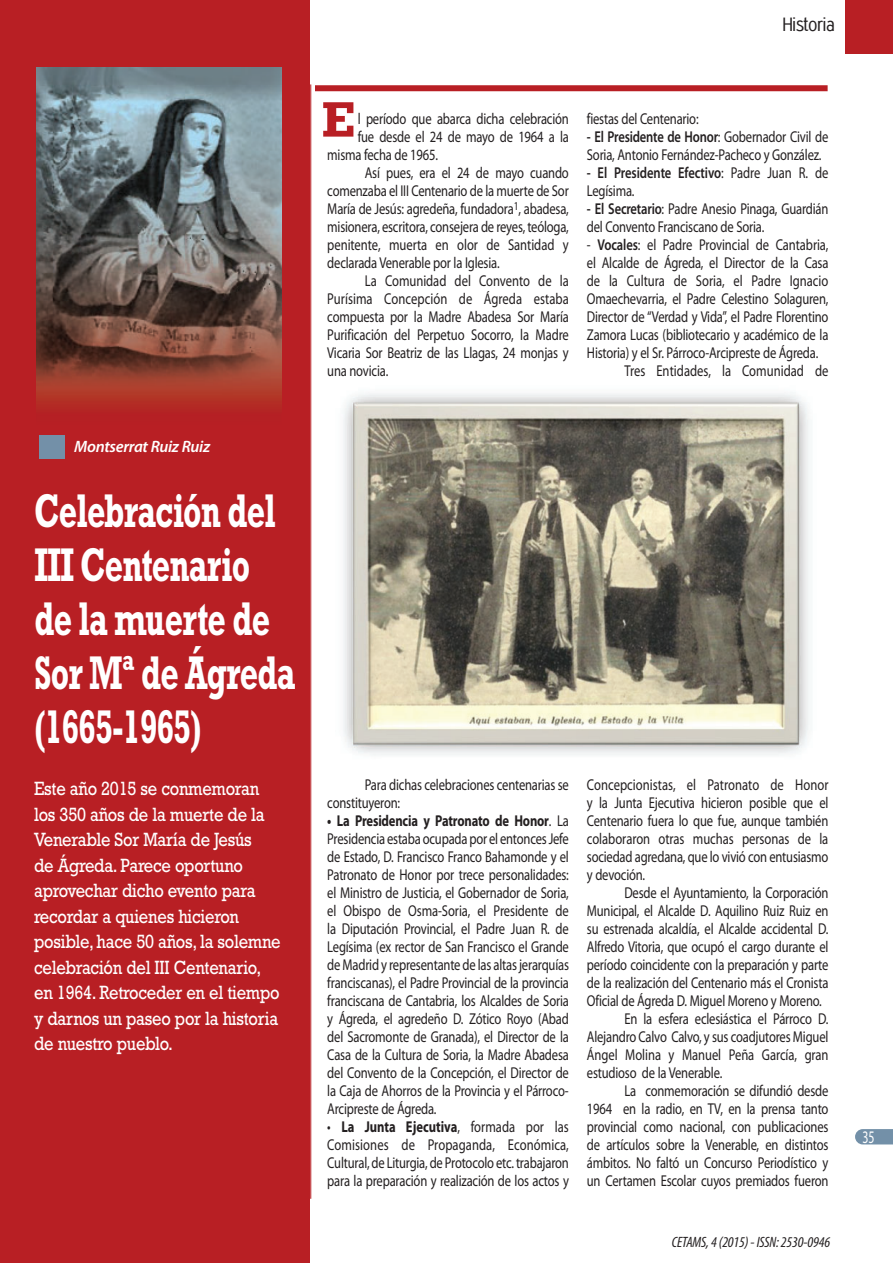
<style>
.page{position:relative;width:893px;height:1263px;background:#fff}
.page>*{position:absolute;margin:0;border:0;box-sizing:border-box;transform-origin:0 0}
.t1{font:700 48px/54px "Rockwell Std";letter-spacing:-.025em;color:#fff;scale:.67 1}
.t2{font:19.5px/25.5px "Rockwell Std";letter-spacing:-.015em;color:#fff;scale:.85 1}
.t3{font:19.5px "Expressway Cd Lt";color:#231f20;scale:1.2 1}
.t4{font:17.7px "Myriad Pro";color:#fff;scale:.67 1}
.t5{font:italic 600 16.5px "Myriad Pro";letter-spacing:-.02em;color:#fff}
.t6{font:15.75px/18px "Myriad Pro";letter-spacing:-.015em;color:#231f20;scale:.8 1}
.t7{font:15.75px "Myriad Pro";letter-spacing:.005em;color:#231f20;scale:.8 1}
.t8{font:italic condensed 15px "Myriad Pro";letter-spacing:-.01em;color:#231f20}
.s1{font-weight:600}
.s2{font-weight:700}
</style>
<div class="page">
<div style="left:0;top:0;width:310px;height:1263px;background:#b81f24"></div>
<img style="left:343px;top:393px;width:466px;height:362px">
<div style="left:315px;top:85px;width:512px;height:6px;background:#b81f24"></div>
<hr style="left:310px;top:84px;width:1px;height:1115px;background:#b81f24">
<svg style="left:323px;top:102px;width:30px;height:35px"></svg>
<img style="left:36px;top:67px;width:245px;height:340px">
<div style="left:39px;top:435px;width:25px;height:24px;background:#7390a8"></div>
<div style="left:845px;top:0;width:48px;height:54px;background:#b81f24"></div>
<svg style="left:855px;top:1129px;width:38px;height:15px"></svg>
<p class="t3" style="left:783px;top:12px;width:45px">Historia</p>
<p class="t5" style="left:74px;top:437px;width:137px">Montserrat Ruiz Ruiz</p>
<h1 class="t1" style="left:34px;top:488px;width:391px">Celebración del<br>III Centenario de la muerte de<br>Sor Mª de Ágreda (1665-1965)</h1>
<p class="t2" style="left:34px;top:778px;width:292px">Este año 2015 se conmemoran los 350 años de la muerte de la<br>Venerable Sor María de Jesús<br>de Ágreda. Parece oportuno aprovechar dicho evento para recordar a quienes hicieron posible, hace 50 años, la solemne celebración del III Centenario, en 1964. Retroceder en el tiempo y darnos un paseo por la historia de nuestro pueblo.</p>
<p class="t6" style="left:358px;top:111px;width:265px">l período que abarca dicha celebración</p>
<p class="t6" style="left:358px;top:129px;width:265px">fue desde el 24 de mayo de 1964 a la</p>
<p class="t6" style="left:327px;top:147px;width:140px">misma fecha de 1965.</p>
<p class="t6" style="left:365px;top:165px;width:257px">Así pues, era el 24 de mayo cuando</p>
<p class="t6" style="left:327px;top:183px;width:303px">comenzaba el III Centenario de la muerte de Sor</p>
<p class="t6" style="left:327px;top:201px;width:303px">María de Jesús: agredeña, fundadora<sup>1</sup>, abadesa,</p>
<p class="t6" style="left:327px;top:219px;width:303px">misionera, escritora, consejera de reyes, teóloga,</p>
<p class="t6" style="left:327px;top:237px;width:303px">penitente, muerta en olor de Santidad y</p>
<p class="t6" style="left:327px;top:255px;width:217px">declarada Venerable por la Iglesia.</p>
<p class="t6" style="left:365px;top:273px;width:257px">La Comunidad del Convento de la</p>
<p class="t7" style="left:327px;top:293px;width:303px">Purísima Concepción de Ágreda estaba</p>
<p class="t6" style="left:327px;top:309px;width:303px">compuesta por la Madre Abadesa Sor María</p>
<p class="t6" style="left:327px;top:327px;width:303px">Purificación del Perpetuo Socorro, la Madre</p>
<p class="t6" style="left:327px;top:345px;width:303px">Vicaria Sor Beatriz de las Llagas, 24 monjas y</p>
<p class="t6" style="left:327px;top:363px;width:78px">una novicia.</p>
<p class="t6" style="left:587px;top:111px;width:141px">fiestas del Centenario:</p>
<p class="t6" style="left:587px;top:129px;width:303px"><span class="s1">- El Presidente de Honor</span>: Gobernador Civil de<br>Soria, Antonio Fernández-Pacheco y González.</p>
<p class="t6" style="left:587px;top:165px;width:303px"><span class="s1">- El Presidente Efectivo</span>: Padre Juan R. de<br>Legísima.</p>
<p class="t6" style="left:587px;top:201px;width:303px"><span class="s1">- El Secretario</span>: Padre Anesio Pinaga, Guardián del Convento Franciscano de Soria.</p>
<p class="t6" style="left:587px;top:237px;width:304px">- <span class="s1">Vocales</span>: el Padre Provincial de Cantabria,</p>
<p class="t6" style="left:587px;top:255px;width:303px">el Alcalde de Ágreda, el Director de la Casa</p>
<p class="t6" style="left:587px;top:273px;width:303px">de la Cultura de Soria, el Padre Ignacio</p>
<p class="t6" style="left:587px;top:291px;width:303px">Omaechevarria, el Padre Celestino Solaguren,</p>
<p class="t6" style="left:587px;top:309px;width:303px">Director de “Verdad y Vida”, el Padre Florentino</p>
<p class="t6" style="left:587px;top:327px;width:303px">Zamora Lucas (bibliotecario y académico de la</p>
<p class="t6" style="left:587px;top:345px;width:291px">Historia) y el Sr. Párroco-Arcipreste de Ágreda.</p>
<p class="t7" style="left:624px;top:365px;width:257px">Tres Entidades, la Comunidad de</p>
<p class="t6" style="left:327px;top:776px;width:303px;text-indent:37px">Para dichas celebraciones centenarias se constituyeron:</p>
<p class="t6" style="left:327px;top:812px;width:304px;text-align:justify"><span class="s2">• La Presidencia y Patronato de Honor</span>. La Presidencia estaba ocupada por el entonces Jefe de Estado, D. Francisco Franco Bahamonde y el Patronato de Honor por trece personalidades: el Ministro de Justicia, el Gobernador de Soria, el Obispo de Osma-Soria, el Presidente de la Diputación Provincial, el Padre Juan R. de Legísima (ex rector de San Francisco el Grande de Madrid y representante de las altas jerarquías franciscanas), el Padre Provincial de la provincia franciscana de Cantabria, los Alcaldes de Soria y Ágreda, el agredeño D. Zótico Royo (Abad del Sacromonte de Granada), el Director de la Casa de la Cultura de Soria, la Madre Abadesa del Convento de la Concepción, el Director de la Caja de Ahorros de la Provincia y el Párroco-Arcipreste de Ágreda.</p>
<p class="t6" style="left:327px;top:1118px;width:303px;text-align:justify">• <span class="s2">La Junta Ejecutiva</span>, formada por las Comisiones de Propaganda, Económica, Cultural, de Liturgia, de Protocolo etc. trabajaron para la preparación y realización de los actos y</p>
<p class="t6" style="left:587px;top:777px;width:304px;text-align:justify">Concepcionistas, el Patronato de Honor y la Junta Ejecutiva hicieron posible que el Centenario fuera lo que fue, aunque también colaboraron otras muchas personas de la sociedad agredana, que lo vivió con entusiasmo y devoción.</p>
<p class="t6" style="left:624px;top:884px;width:257px">Desde el Ayuntamiento, la Corporación</p>
<p class="t6" style="left:587px;top:902px;width:303px">Municipal, el Alcalde D. Aquilino Ruiz Ruiz en</p>
<p class="t6" style="left:587px;top:920px;width:303px">su estrenada alcaldía, el Alcalde accidental D.</p>
<p class="t6" style="left:587px;top:938px;width:303px">Alfredo Vitoria, que ocupó el cargo durante el</p>
<p class="t6" style="left:587px;top:956px;width:303px">período coincidente con la preparación y parte</p>
<p class="t6" style="left:587px;top:974px;width:303px">de la realización del Centenario más el Cronista</p>
<p class="t6" style="left:587px;top:992px;width:295px">Oficial de Ágreda D. Miguel Moreno y Moreno.</p>
<p class="t6" style="left:624px;top:1010px;width:257px">En la esfera eclesiástica el Párroco D.</p>
<p class="t6" style="left:587px;top:1028px;width:303px">Alejandro Calvo Calvo, y sus coadjutores Miguel</p>
<p class="t6" style="left:587px;top:1046px;width:304px">Ángel Molina y Manuel Peña García, gran</p>
<p class="t6" style="left:587px;top:1064px;width:171px">estudioso de la Venerable.</p>
<p class="t6" style="left:624px;top:1082px;width:257px">La conmemoración se difundió desde</p>
<p class="t6" style="left:587px;top:1100px;width:303px">1964 en la radio, en TV, en la prensa tanto</p>
<p class="t6" style="left:587px;top:1118px;width:304px">provincial como nacional, con publicaciones</p>
<p class="t6" style="left:587px;top:1136px;width:303px">de artículos sobre la Venerable, en distintos</p>
<p class="t6" style="left:587px;top:1154px;width:303px">ámbitos. No faltó un Concurso Periodístico y</p>
<p class="t6" style="left:587px;top:1172px;width:304px">un Certamen Escolar cuyos premiados fueron</p>
<p class="t8" style="left:672px;top:1233px;width:160px">CETAMS, 4 (2015) - ISSN: 2530-0946</p>
<p class="t4" style="left:862px;top:1130px;width:19px">35</p>
</div>
